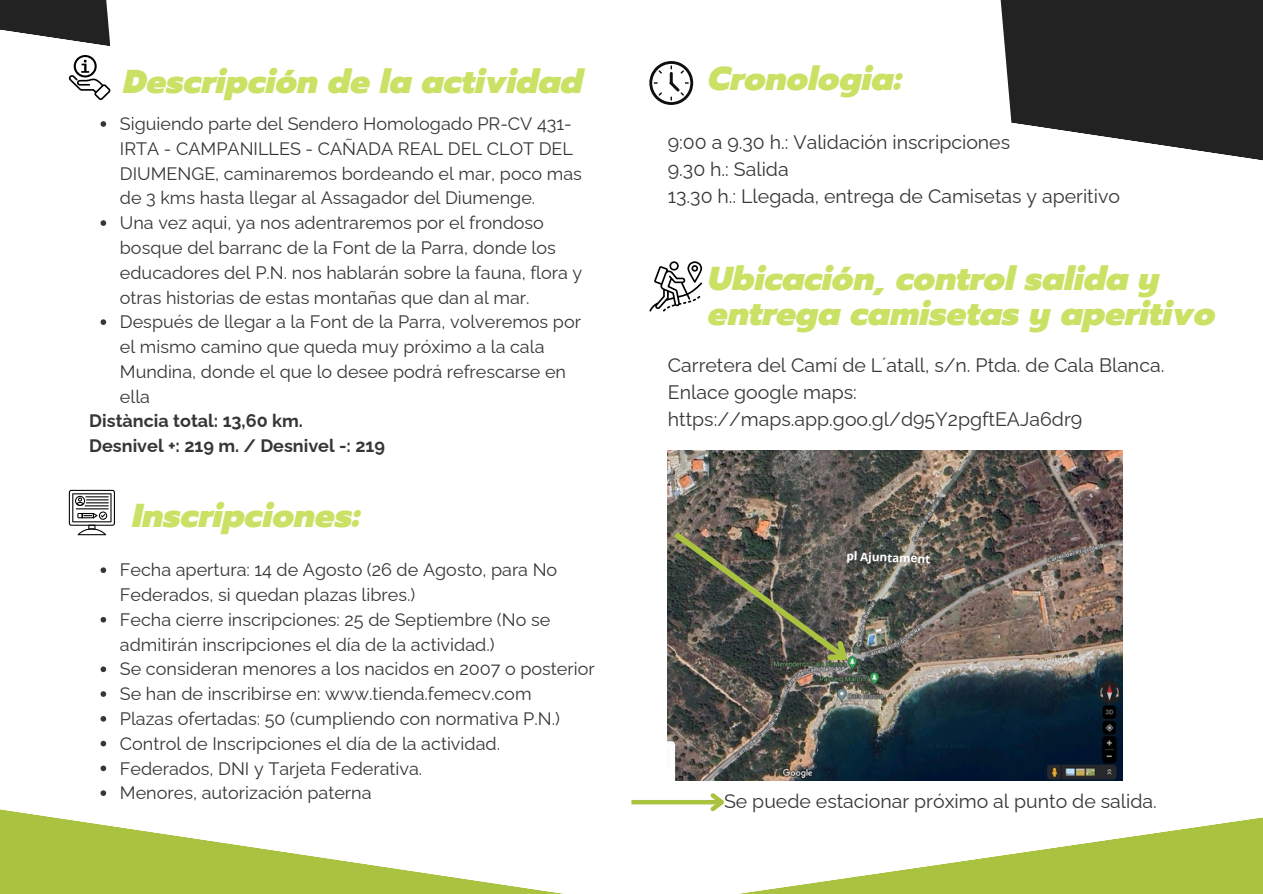
<style>
.page{position:relative;width:1263px;height:894px;background:#fff}
.page>*{position:absolute;margin:0;border:0;box-sizing:border-box;transform-origin:0 0}
.t1{font:italic 900 33px/34.8px "Prompt";color:#c9e265}
.t2{font:19.5px/27px "Raleway";color:#373636}
.t3{font:18px/24.8px "Raleway";color:#373636}
.t4{font:700 18px/24.8px "Raleway";color:#373636}
.t5{font:700 11.7px "Open Sans";color:#fff}
</style>
<div class="page">
<svg style="left:649px;top:261px;width:53px;height:51px"></svg>
<div style="left:631px;top:799px;width:91px;height:5px;background:#a9c23f"></div>
<svg style="left:706px;top:793px;width:18px;height:8px"></svg>
<img style="left:668px;top:451px;width:454px;height:329px">
<svg style="left:668px;top:526px;width:193px;height:149px;background:#57574c"></svg>
<svg style="left:1000px;top:0;width:263px;height:161px;background:#424141"></svg>
<svg style="left:0;top:0;width:110px;height:46px"></svg>
<svg style="left:69px;top:489px;width:46px;height:46px"></svg>
<svg style="left:69px;top:55px;width:41px;height:45px"></svg>
<svg style="left:0;top:804px;width:676px;height:89px"></svg>
<svg style="left:649px;top:61px;width:44px;height:44px"></svg>
<svg style="left:101px;top:567px;width:5px;height:6px"></svg>
<svg style="left:101px;top:617px;width:5px;height:5px"></svg>
<svg style="left:101px;top:666px;width:5px;height:6px"></svg>
<svg style="left:101px;top:691px;width:5px;height:5px"></svg>
<svg style="left:101px;top:716px;width:5px;height:5px"></svg>
<svg style="left:101px;top:740px;width:5px;height:6px"></svg>
<svg style="left:101px;top:765px;width:5px;height:6px"></svg>
<svg style="left:101px;top:790px;width:5px;height:5px"></svg>
<svg style="left:101px;top:121px;width:5px;height:6px"></svg>
<svg style="left:101px;top:220px;width:5px;height:6px"></svg>
<svg style="left:101px;top:319px;width:5px;height:6px"></svg>
<svg style="left:676px;top:801px;width:587px;height:92px"></svg>
<p class="t1" style="left:123px;top:65px;width:461px">Descripción de la actividad</p>
<p class="t3" style="left:120px;top:111px;width:464px">Siguiendo parte del Sendero Homologado PR-CV 431- IRTA - CAMPANILLES - CAÑADA REAL DEL CLOT DEL DIUMENGE, caminaremos bordeando el mar, poco mas de 3 kms hasta llegar al Assagador del Diumenge.</p>
<p class="t3" style="left:120px;top:210px;width:464px">Una vez aqui, ya nos adentraremos por el frondoso bosque del barranc de la Font de la Parra, donde los educadores del P.N. nos hablarán sobre la fauna, flora y otras historias de estas montañas que dan al mar.</p>
<h1 class="t3" style="left:120px;top:309px;width:463px">Después de llegar a la Font de la Parra, volveremos por el mismo camino que queda muy próximo a la cala Mundina, donde el que lo desee podrá refrescarse en ella</h1>
<p class="t4" style="left:89px;top:408px;width:297px">Distància total: 13,60 km.<br>Desnivel +: 219 m. / Desnivel -: 219</p>
<h1 class="t1" style="left:132px;top:499px;width:230px">Inscripciones:</h1>
<p class="t3" style="left:120px;top:557px;width:439px">Fecha apertura: 14 de Agosto (26 de Agosto, para No<br>Federados, si quedan plazas libres.)</p>
<p class="t3" style="left:120px;top:607px;width:432px">Fecha cierre inscripciones: 25 de Septiembre (No se admitirán inscripciones el día de la actividad.)</p>
<p class="t3" style="left:120px;top:656px;width:476px">Se consideran menores a los nacidos en 2007 o posterior</p>
<h2 class="t3" style="left:120px;top:681px;width:413px">Se han de inscribirse en: www.tienda.femecv.com</h2>
<h3 class="t3" style="left:120px;top:706px;width:441px">Plazas ofertadas: 50 (cumpliendo con normativa P.N.)</h3>
<p class="t3" style="left:120px;top:730px;width:382px">Control de Inscripciones el día de la actividad.</p>
<h1 class="t3" style="left:120px;top:755px;width:304px">Federados, DNI y Tarjeta Federativa.</h1>
<h3 class="t3" style="left:120px;top:780px;width:253px">Menores, autorización paterna</h3>
<p class="t1" style="left:708px;top:62px;width:195px">Cronologia:</p>
<h1 class="t2" style="left:668px;top:128px;width:454px">9:00 a 9.30 h.: Validación inscripciones<br>9.30 h.: Salida<br>13.30 h.: Llegada, entrega de Camisetas y aperitivo</h1>
<p class="t1" style="left:708px;top:262px;width:509px">Ubicación, control salida y entrega camisetas y aperitivo</p>
<p class="t2" style="left:668px;top:351px;width:498px">Carretera del Camí de L´atall, s/n. Ptda. de Cala Blanca.<br>Enlace google maps: https://maps.app.goo.gl/d95Y2pgftEAJa6dr9</p>
<p class="t5" style="left:847px;top:547px;width:85px;rotate:2deg">pl Ajuntament</p>
<p class="t2" style="left:724px;top:787px;width:434px">Se puede estacionar próximo al punto de salida.</p>
</div>
